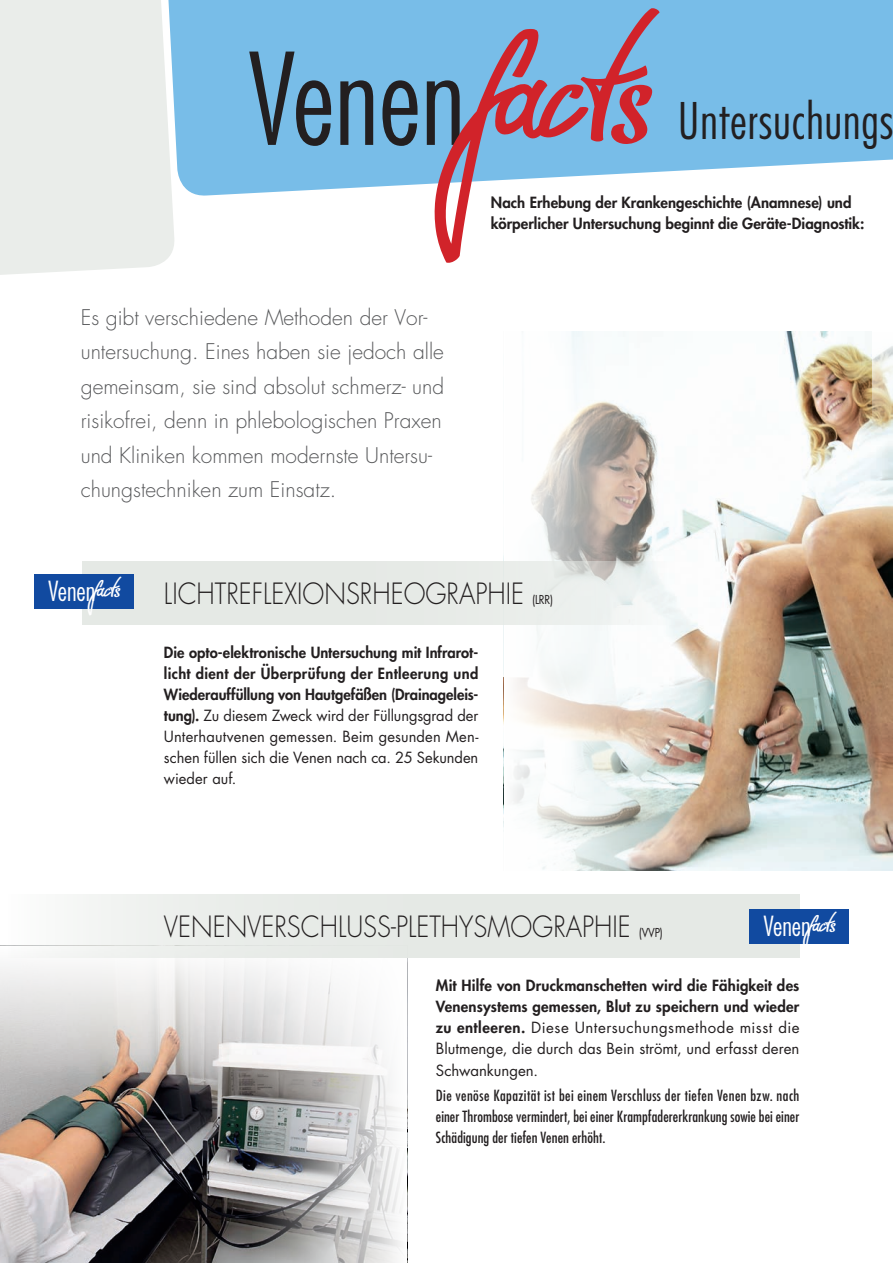
<style>
.page{position:relative;width:893px;height:1263px;background:#fff}
.page>*{position:absolute;margin:0;border:0;box-sizing:border-box;transform-origin:0 0}
.t1{font:157.8px "Pirmokas";color:#d1232a}
.t2{font:300 condensed 123.75px "Futura";color:#231f20}
.t3{font:300 condensed 49.2px "Futura";letter-spacing:.02em;color:#231f20}
.t4{font:300 28.5px "Futura";color:#231f20;scale:.9 1}
.t5{font:300 condensed 27px "Futura";letter-spacing:-.005em;color:#fff}
.t6{font:24px "Pirmokas";letter-spacing:.035em;color:#fff}
.fließtext{font:300 21px/34.5px "Futura";color:#57585a}
.fließtext-2{font:800 15px/21px "Futura";color:#231f20;text-align:justify}
.fließtext-3{font:condensed 15px/21px "Futura";letter-spacing:.005em;color:#231f20;text-align:justify}
.t7{font:12px "Futura";letter-spacing:-.02em;color:#231f20;scale:.9 1}
.s1{font-family:"Snickles";font-size:117px}
.s2{font-family:"Snickles";font-size:18px}
.s3{font-weight:400}
</style>
<div class="page">
<img style="left:701px;top:331px;width:192px;height:540px">
<svg style="left:872px;top:331px;width:21px;height:101px"></svg>
<img style="left:0;top:1076px;width:250px;height:187px">
<svg style="left:0;top:960px;width:250px;height:116px"></svg>
<svg style="left:250px;top:967px;width:151px;height:296px"></svg>
<div style="left:8px;top:894px;width:791px;height:64px;background:#e5e9e5"></div>
<svg style="left:513px;top:331px;width:188px;height:540px;fill:#f6f9f9"></svg>
<div style="left:749px;top:909px;width:100px;height:34px;background:#114aa0"></div>
<svg style="left:176px;top:0;width:717px;height:196px;background:#84c3ea"></svg>
<div style="left:0;top:0;width:176px;height:275px;background:#eaedea"></div>
<div style="left:82px;top:561px;width:584px;height:64px;background:#e5e9e5"></div>
<div style="left:34px;top:574px;width:100px;height:34px;background:#114aa0"></div>
<p class="t1" style="left:478px;top:21px;width:177px">fact<span class="s1">s</span></p>
<p class="t2" style="left:248px;top:22px;width:219px">Venen</p>
<p class="t3" style="left:678px;top:91px;width:217px">Untersuchungs</p>
<p class="fließtext-2" style="left:491px;top:191px;width:375px">Nach Erhebung der Krankengeschichte (Anamnese) und körperlicher Untersuchung beginnt die Geräte-Diagnostik:</p>
<p class="fließtext" style="left:81px;top:300px;width:365px">Es gibt verschiedene Methoden der Vor&shy;untersuchung. Eines haben sie jedoch alle gemeinsam, sie sind absolut schmerz- und risikofrei, denn in phlebologischen Praxen und Kliniken kommen modernste Untersu&shy;chungstechniken zum Einsatz.</p>
<p class="t6" style="left:94px;top:578px;width:28px">fact<span class="s2">s</span></p>
<p class="t5" style="left:48px;top:574px;width:49px">Venen</p>
<p class="t4" style="left:164px;top:576px;width:402px">LICHTREFLEXIONSRHEOGRAPHIE</p>
<p class="t7" style="left:532px;top:592px;width:25px">(LRR)</p>
<p class="fließtext-2" style="left:164px;top:642px;width:316px">Die opto-elektronische Untersuchung mit Infrarot&shy;licht dient der Überprüfung der Entleerung und Wiederauffüllung von Hautgefäßen (Drainageleis&shy;tung). <span class="s3">Zu diesem Zweck wird der Füllungsgrad der Unterhautvenen gemessen. Beim gesunden Men&shy;schen füllen sich die Venen nach ca. 25 Sekunden wieder auf.</span></p>
<p class="t6" style="left:810px;top:913px;width:28px">fact<span class="s2">s</span></p>
<p class="t4" style="left:164px;top:908px;width:520px">VENENVERSCHLUSS-PLETHYSMOGRAPHIE</p>
<p class="t5" style="left:764px;top:909px;width:49px">Venen</p>
<p class="t7" style="left:639px;top:924px;width:28px">(VVP)</p>
<p class="fließtext-2" style="left:436px;top:975px;width:365px">Mit Hilfe von Druckmanschetten wird die Fähigkeit des Venensystems gemessen, Blut zu speichern und wieder zu entleeren. <span class="s3">Diese Untersuchungsmethode misst die Blutmenge, die durch das Bein strömt, und erfasst deren Schwankungen.</span></p>
<p class="fließtext-3" style="left:436px;top:1084px;width:365px">Die venöse Kapazität ist bei einem Verschluss der tiefen Venen bzw. nach einer Thrombose vermindert, bei einer Krampfadererkrankung sowie bei einer Schädigung der tiefen Venen erhöht.</p>
</div>
